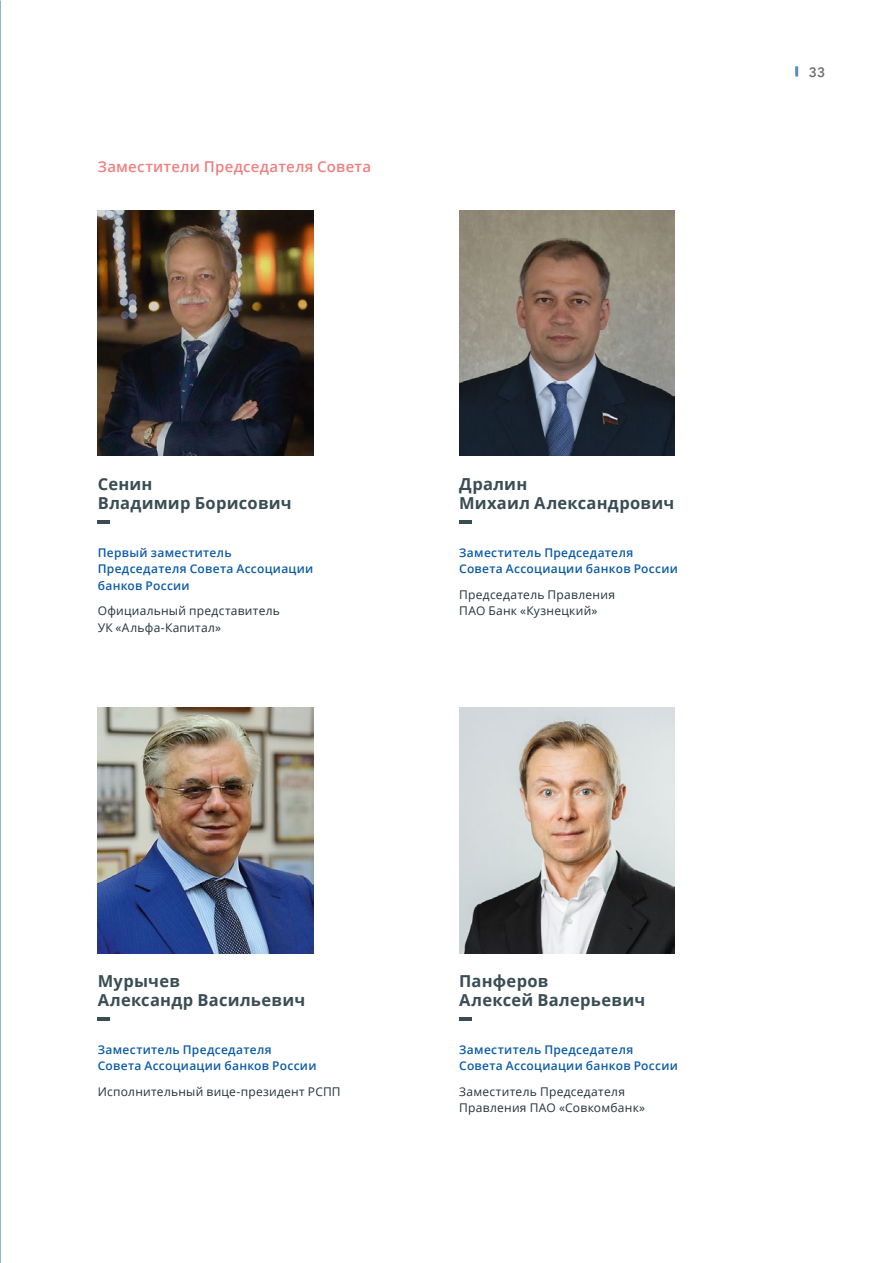
<style>
.page{position:relative;width:893px;height:1263px;background:#fff}
.page>*{position:absolute;margin:0;border:0;box-sizing:border-box;transform-origin:0 0}
.t1{font:700 16.5px/19.5px "Open Sans";letter-spacing:.015em;color:#3a4d55}
.t2{font:600 15px "Open Sans";letter-spacing:.015em;color:#ef8080}
.t3{font:600 13.5px "Avenir Next Cyr";color:#706f6f}
.t4{font:600 12px/16.5px "Open Sans";letter-spacing:.025em;color:#0c5ba8}
.t5{font:12px/16.5px "Open Sans";letter-spacing:.02em;color:#21333a}
</style>
<div class="page">
<svg style="left:795px;top:66px;width:3px;height:11px"></svg>
<svg style="left:0;top:0;width:1px;height:55px"></svg>
<svg style="left:0;top:560px;width:1px;height:58px"></svg>
<svg style="left:0;top:399px;width:1px;height:58px"></svg>
<svg style="left:0;top:238px;width:1px;height:59px"></svg>
<svg style="left:0;top:319px;width:1px;height:58px"></svg>
<svg style="left:0;top:158px;width:1px;height:58px"></svg>
<svg style="left:0;top:479px;width:1px;height:59px"></svg>
<svg style="left:0;top:77px;width:1px;height:59px"></svg>
<svg style="left:0;top:1122px;width:1px;height:58px"></svg>
<svg style="left:0;top:961px;width:1px;height:59px"></svg>
<svg style="left:0;top:801px;width:1px;height:58px"></svg>
<svg style="left:0;top:881px;width:1px;height:58px"></svg>
<svg style="left:0;top:720px;width:1px;height:59px"></svg>
<svg style="left:0;top:1042px;width:1px;height:58px"></svg>
<svg style="left:0;top:640px;width:1px;height:58px"></svg>
<svg style="left:0;top:1202px;width:1px;height:59px"></svg>
<img style="left:98px;top:211px;width:216px;height:245px">
<img style="left:98px;top:708px;width:216px;height:245px">
<img style="left:459px;top:211px;width:216px;height:245px">
<img style="left:459px;top:708px;width:216px;height:245px">
<svg style="left:98px;top:520px;width:12px;height:3px"></svg>
<svg style="left:98px;top:1017px;width:12px;height:3px"></svg>
<svg style="left:459px;top:520px;width:13px;height:3px"></svg>
<svg style="left:459px;top:1017px;width:13px;height:3px"></svg>
<p class="t2" style="left:98px;top:156px;width:275px">Заместители Председателя Совета</p>
<h1 class="t1" style="left:98px;top:474px;width:195px">Сенин<br>Владимир Борисович</h1>
<p class="t4" style="left:98px;top:544px;width:217px">Первый заместитель<br>Председателя Совета Ассоциации банков России</p>
<p class="t5" style="left:98px;top:602px;width:184px">Официальный представитель<br>УК «Альфа-Капитал»</p>
<h1 class="t1" style="left:459px;top:474px;width:216px">Дралин<br>Михаил Александрович</h1>
<p class="t4" style="left:459px;top:544px;width:220px">Заместитель Председателя<br>Совета Ассоциации банков России</p>
<p class="t5" style="left:459px;top:586px;width:157px">Председатель Правления<br>ПАО Банк «Кузнецкий»</p>
<p class="t3" style="left:809px;top:64px;width:18px">33</p>
<h1 class="t1" style="left:98px;top:971px;width:209px">Мурычев<br>Александр Васильевич</h1>
<p class="t4" style="left:98px;top:1041px;width:220px">Заместитель Председателя<br>Совета Ассоциации банков России</p>
<p class="t5" style="left:98px;top:1083px;width:244px">Исполнительный вице-президент РСПП</p>
<h1 class="t1" style="left:459px;top:971px;width:187px">Панферов<br>Алексей Валерьевич</h1>
<p class="t4" style="left:459px;top:1041px;width:220px">Заместитель Председателя<br>Совета Ассоциации банков России</p>
<p class="t5" style="left:459px;top:1083px;width:187px">Заместитель Председателя<br>Правления ПАО «Совкомбанк»</p>
</div>
